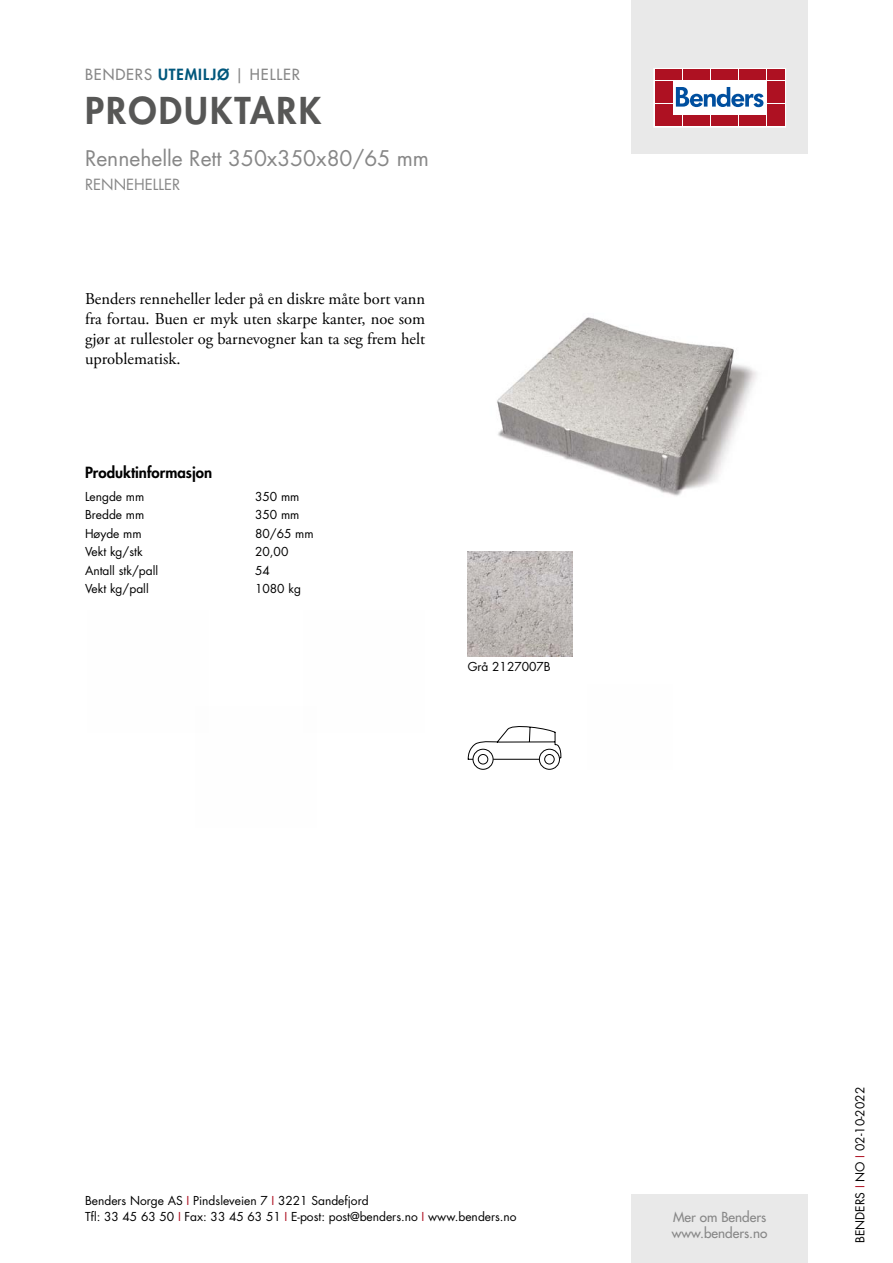
<style>
.page{position:relative;width:893px;height:1263px;background:#fff}
.page>*{position:absolute;margin:0;border:0;box-sizing:border-box;transform-origin:0 0}
.t1{font:800 36px "Futura Std";letter-spacing:.06em;color:#575756}
.t2{font:21px "Futura Std";color:#878787}
.t3{font:16.5px/19.8px "Adobe Garamond Pro";color:#000;text-align:justify}
.t4{font:500 15px "Futura Std";letter-spacing:.06em;color:#878787}
.t5{font:800 15px "Futura Std";color:#000}
.t6{font:15px "Futura Std";color:#878787}
.t7{font:500 13.5px/16.2px "Futura Std";color:#878787}
.t8{font:12px/16.5px "Futura Std";color:#000}
.s1{font-weight:800;color:#00577c}
.s2{color:#ae1122}
</style>
<div class="page">
<div style="left:631px;top:0;width:177px;height:153px;background:#e9e9e9"></div>
<div style="left:631px;top:1195px;width:177px;height:68px;background:#e9e9e9"></div>
<svg style="left:656px;top:70px;width:128px;height:55px;background:#ebc5ca"></svg>
<div style="left:654px;top:68px;width:132px;height:59px;border:1px solid #fff"></div>
<div style="left:655px;top:70px;width:8px;height:10px;background:#ae1122"></div>
<div style="left:664px;top:70px;width:8px;height:10px;background:#ae1122"></div>
<div style="left:655px;top:81px;width:8px;height:10px;background:#ae1122"></div>
<div style="left:664px;top:81px;width:8px;height:10px;background:#ae1122"></div>
<div style="left:655px;top:93px;width:8px;height:10px;background:#ae1122"></div>
<div style="left:664px;top:93px;width:8px;height:10px;background:#ae1122"></div>
<div style="left:655px;top:104px;width:8px;height:11px;background:#ae1122"></div>
<div style="left:664px;top:104px;width:8px;height:11px;background:#ae1122"></div>
<div style="left:655px;top:116px;width:8px;height:10px;background:#ae1122"></div>
<div style="left:664px;top:116px;width:8px;height:10px;background:#ae1122"></div>
<div style="left:674px;top:70px;width:8px;height:10px;background:#ae1122"></div>
<div style="left:683px;top:70px;width:8px;height:10px;background:#ae1122"></div>
<div style="left:692px;top:70px;width:8px;height:10px;background:#ae1122"></div>
<div style="left:702px;top:70px;width:8px;height:10px;background:#ae1122"></div>
<div style="left:711px;top:70px;width:8px;height:10px;background:#ae1122"></div>
<div style="left:720px;top:70px;width:8px;height:10px;background:#ae1122"></div>
<div style="left:730px;top:70px;width:8px;height:10px;background:#ae1122"></div>
<div style="left:739px;top:70px;width:8px;height:10px;background:#ae1122"></div>
<div style="left:748px;top:70px;width:8px;height:10px;background:#ae1122"></div>
<div style="left:758px;top:70px;width:8px;height:10px;background:#ae1122"></div>
<div style="left:674px;top:116px;width:8px;height:10px;background:#ae1122"></div>
<div style="left:683px;top:116px;width:8px;height:10px;background:#ae1122"></div>
<div style="left:692px;top:116px;width:8px;height:10px;background:#ae1122"></div>
<div style="left:702px;top:116px;width:8px;height:10px;background:#ae1122"></div>
<div style="left:711px;top:116px;width:8px;height:10px;background:#ae1122"></div>
<div style="left:720px;top:116px;width:8px;height:10px;background:#ae1122"></div>
<div style="left:730px;top:116px;width:8px;height:10px;background:#ae1122"></div>
<div style="left:739px;top:116px;width:8px;height:10px;background:#ae1122"></div>
<div style="left:748px;top:116px;width:8px;height:10px;background:#ae1122"></div>
<div style="left:758px;top:116px;width:8px;height:10px;background:#ae1122"></div>
<div style="left:767px;top:70px;width:8px;height:10px;background:#ae1122"></div>
<div style="left:776px;top:70px;width:8px;height:10px;background:#ae1122"></div>
<div style="left:767px;top:81px;width:8px;height:10px;background:#ae1122"></div>
<div style="left:776px;top:81px;width:8px;height:10px;background:#ae1122"></div>
<div style="left:767px;top:93px;width:8px;height:10px;background:#ae1122"></div>
<div style="left:776px;top:93px;width:8px;height:10px;background:#ae1122"></div>
<div style="left:767px;top:104px;width:8px;height:11px;background:#ae1122"></div>
<div style="left:776px;top:104px;width:8px;height:11px;background:#ae1122"></div>
<div style="left:767px;top:116px;width:8px;height:10px;background:#ae1122"></div>
<div style="left:776px;top:116px;width:8px;height:10px;background:#ae1122"></div>
<svg style="left:676px;top:87px;width:87px;height:20px;background:#89add2"></svg>
<img style="left:497px;top:317px;width:260px;height:179px">
<img style="left:468px;top:552px;width:105px;height:105px">
<div style="left:473px;top:749px;width:20px;height:21px;border:1px solid #000;border-radius:50%"></div>
<div style="left:539px;top:749px;width:21px;height:21px;border:1px solid #000;border-radius:50%"></div>
<svg style="left:468px;top:726px;width:93px;height:39px"></svg>
<p class="t4" style="left:85px;top:65px;width:216px">BENDERS <span class="s1">UTEMILJØ</span> | HELLER</p>
<h1 class="t1" style="left:85px;top:87px;width:238px">PRODUKTARK</h1>
<h2 class="t2" style="left:85px;top:144px;width:346px">Rennehelle Rett 350x350x80/65 mm</h2>
<p class="t6" style="left:85px;top:175px;width:97px">RENNEHELLER</p>
<h3 class="t3" style="left:85px;top:290px;width:342px">Benders renneheller leder på en diskre måte bort vann fra fortau. Buen er myk uten skarpe kanter, noe som gjør at rullestoler og barnevogner kan ta seg frem helt uproblematisk.</h3>
<p class="t5" style="left:85px;top:463px;width:129px">Produktinformasjon</p>
<p class="t8" style="left:85px;top:488px;width:61px">Lengde mm</p>
<p class="t8" style="left:255px;top:488px;width:46px">350 mm</p>
<p class="t8" style="left:85px;top:507px;width:61px">Bredde mm</p>
<p class="t8" style="left:255px;top:507px;width:46px">350 mm</p>
<p class="t8" style="left:85px;top:525px;width:58px">Høyde mm</p>
<p class="t8" style="left:255px;top:525px;width:60px">80/65 mm</p>
<p class="t8" style="left:85px;top:544px;width:59px">Vekt kg/stk</p>
<p class="t8" style="left:255px;top:544px;width:35px">20,00</p>
<p class="t8" style="left:85px;top:562px;width:75px">Antall stk/pall</p>
<p class="t8" style="left:255px;top:562px;width:16px">54</p>
<p class="t8" style="left:85px;top:581px;width:65px">Vekt kg/pall</p>
<p class="t8" style="left:255px;top:581px;width:47px">1080 kg</p>
<p class="t8" style="left:468px;top:659px;width:85px">Grå 2127007B</p>
<p class="t8" style="left:85px;top:1192px;width:433px">Benders Norge AS <span class="s2">I</span> Pindsleveien 7 <span class="s2">I</span> 3221 Sandefjord<br>Tfl: 33 45 63 50 <span class="s2">I</span> Fax: 33 45 63 51 <span class="s2">I</span> E-post: post@benders.no <span class="s2">I</span> www.benders.no</p>
<p class="t7" style="left:672px;top:1209px;width:97px">Mer om Benders www.benders.no</p>
<p class="t8" style="left:852px;top:1243px;width:157px;rotate:-90deg">BENDERS <span class="s2">I</span> NO <span class="s2">I</span> 02-10-2022</p>
</div>
